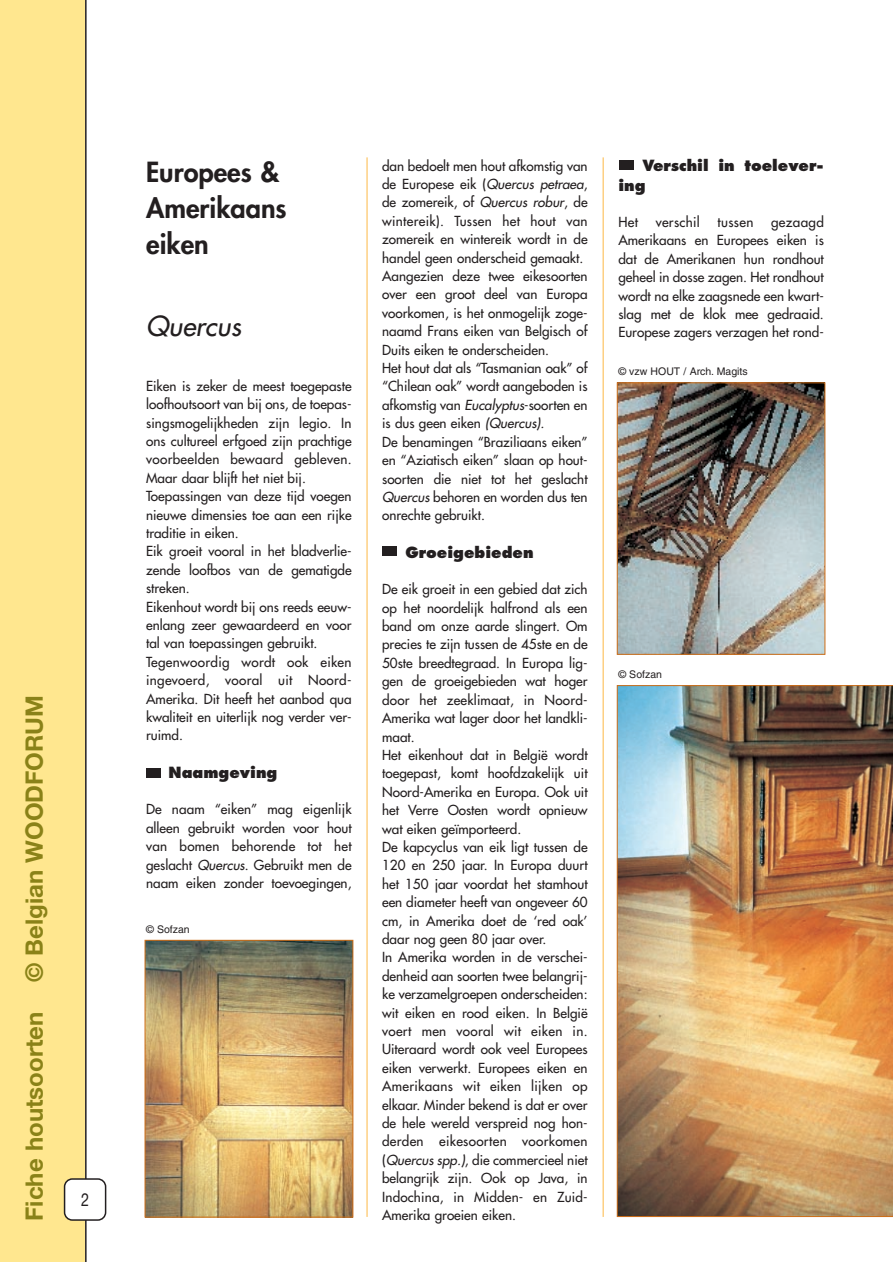
<style>
.page{position:relative;width:893px;height:1262px;background:#fff}
.page>*{position:absolute;margin:0;border:0;box-sizing:border-box;transform-origin:0 0}
.t1{font:800 27px/36px "Futura";color:#231f20}
.t2{font:italic 27px "Futura";color:#231f20}
.t3{font:700 24px "Helvetica Neue";color:#8a8218}
.t4{font:18px "Helvetica Neue";color:#231f20;scale:.8 1}
.t5{font:800 15px/19.5px "Futura";color:#231f20}
.t6{font:13.5px/18.5px "Futura";color:#231f20}
.t7{font:13.5px "Futura";letter-spacing:.025em;color:#231f20}
.t8{font:10.5px "Helvetica";color:#231f20}
.s1{font-style:italic}
</style>
<div class="page">
<div style="left:0;top:0;width:892px;height:1262px;background:#ffe78f"></div>
<div style="left:85px;top:0;width:807px;height:1262px;background:#fff"></div>
<svg style="left:64px;top:1178px;width:42px;height:42px"></svg>
<hr style="left:603px;top:157px;width:1px;height:1059px;background:#fdb945">
<hr style="left:367px;top:157px;width:1px;height:1059px;background:#fdb945">
<img style="left:619px;top:384px;width:204px;height:268px">
<div style="left:617px;top:382px;width:208px;height:272px;border:1px solid #ce6e18"></div>
<div style="left:383px;top:546px;width:14px;height:10px;background:#231f20"></div>
<div style="left:146px;top:768px;width:14px;height:10px;background:#231f20"></div>
<img style="left:147px;top:942px;width:204px;height:273px">
<div style="left:145px;top:940px;width:208px;height:277px;border:1px solid #ce6e18"></div>
<img style="left:617px;top:685px;width:275px;height:531px">
<div style="left:620px;top:160px;width:14px;height:10px;background:#231f20"></div>
<h2 class="t3" style="left:26px;top:1220px;width:527px;rotate:-90deg">Fiche houtsoorten © Belgian WOODFORUM</h2>
<h3 class="t4" style="left:81px;top:1193px;width:12px">2</h3>
<h1 class="t1" style="left:146px;top:156px;width:142px">Europees &amp;<br>Amerikaans eiken</h1>
<h1 class="t2" style="left:146px;top:313px;width:96px">Quercus</h1>
<p class="t6" style="left:146px;top:377px;width:207px">Eiken is zeker de meest toegepaste loofhoutsoort van bij ons, de toepas&shy;singsmogelijkheden zijn legio. In ons cultureel erfgoed zijn prachtige voorbeelden bewaard gebleven.<br>Maar daar blijft het niet bij.<br>Toepassingen van deze tijd voegen nieuwe dimensies toe aan een rijke traditie in eiken.<br>Eik groeit vooral in het bladverlie&shy;zende loofbos van de gematigde streken.<br>Eikenhout wordt bij ons reeds eeuw&shy;enlang zeer gewaardeerd en voor tal van toepassingen gebruikt.<br>Tegenwoordig wordt ook eiken ingevoerd, vooral uit Noord-<br>Amerika. Dit heeft het aanbod qua kwaliteit en uiterlijk nog verder ver&shy;ruimd.</p>
<p class="t5" style="left:169px;top:763px;width:110px">Naamgeving</p>
<p class="t6" style="left:146px;top:801px;width:207px;text-align:justify">De naam “eiken” mag eigenlijk alleen gebruikt worden voor hout van bomen behorende tot het geslacht <span class="s1">Quercus</span>. Gebruikt men de naam eiken zonder toevoegingen,</p>
<p class="t8" style="left:146px;top:925px;width:45px">© Sofzan</p>
<p class="t6" style="left:382px;top:157px;width:207px">dan bedoelt men hout afkomstig van de Europese eik (<span class="s1">Quercus petraea</span>, de zomereik, of <span class="s1">Quercus robur</span>, de wintereik). Tussen het hout van zomereik en wintereik wordt in de handel geen onderscheid gemaakt.<br>Aangezien deze twee eikesoorten over een groot deel van Europa voorkomen, is het onmogelijk zoge&shy;naamd Frans eiken van Belgisch of<br>Duits eiken te onderscheiden.<br>Het hout dat als “Tasmanian oak” of “Chilean oak” wordt aangeboden is afkomstig van <span class="s1">Eucalyptus</span>-soorten en is dus geen eiken <span class="s1">(Quercus).<br></span>De benamingen “Braziliaans eiken” en “Aziatisch eiken” slaan op hout&shy;soorten die niet tot het geslacht<br><span class="s1">Quercus</span> behoren en worden dus ten onrechte gebruikt.</p>
<p class="t5" style="left:405px;top:543px;width:130px">Groeigebieden</p>
<p class="t6" style="left:382px;top:581px;width:207px">De eik groeit in een gebied dat zich op het noordelijk halfrond als een band om onze aarde slingert. Om precies te zijn tussen de 45ste en de<br>50ste breedtegraad. In Europa lig&shy;gen de groeigebieden wat hoger door het zeeklimaat, in Noord-<br>Amerika wat lager door het landkli&shy;maat.<br>Het eikenhout dat in België wordt toegepast, komt hoofdzakelijk uit<br>Noord-Amerika en Europa. Ook uit het Verre Oosten wordt opnieuw wat eiken geïmporteerd.<br>De kapcyclus van eik ligt tussen de<br>120 en 250 jaar. In Europa duurt het 150 jaar voordat het stamhout een diameter heeft van ongeveer 60 cm, in Amerika doet de ‘red oak’ daar nog geen 80 jaar over.<br>In Amerika worden in de verschei&shy;denheid aan soorten twee belangrij&shy;ke verzamelgroepen onderscheiden: wit eiken en rood eiken. In België voert men vooral wit eiken in.<br>Uiteraard wordt ook veel Europees eiken verwerkt. Europees eiken en<br>Amerikaans wit eiken lijken op elkaar. Minder bekend is dat er over de hele wereld verspreid nog hon&shy;derden eikesoorten voorkomen (<span class="s1">Quercus spp.)</span>, die commercieel niet belangrijk zijn. Ook op Java, in<br>Indochina, in Midden- en Zuid-<br>Amerika groeien eiken.</p>
<p class="t5" style="left:618px;top:157px;width:207px;text-indent:24px">Verschil in toelever&shy;ing</p>
<p class="t6" style="left:618px;top:214px;width:21px">Het</p>
<p class="t7" style="left:655px;top:215px;width:46px">verschil</p>
<p class="t6" style="left:717px;top:214px;width:37px">tussen</p>
<p class="t6" style="left:618px;top:214px;width:207px;text-align:justify;text-indent:153px">gezaagd Amerikaans en Europees eiken is dat de Amerikanen hun rondhout geheel in dosse zagen. Het rondhout wordt na elke zaagsnede een kwart&shy;slag met de klok mee gedraaid.<br>Europese zagers verzagen het rond-</p>
<p class="t8" style="left:618px;top:367px;width:131px">© vzw HOUT / Arch. Magits</p>
<p class="t8" style="left:618px;top:670px;width:45px">© Sofzan</p>
</div>
